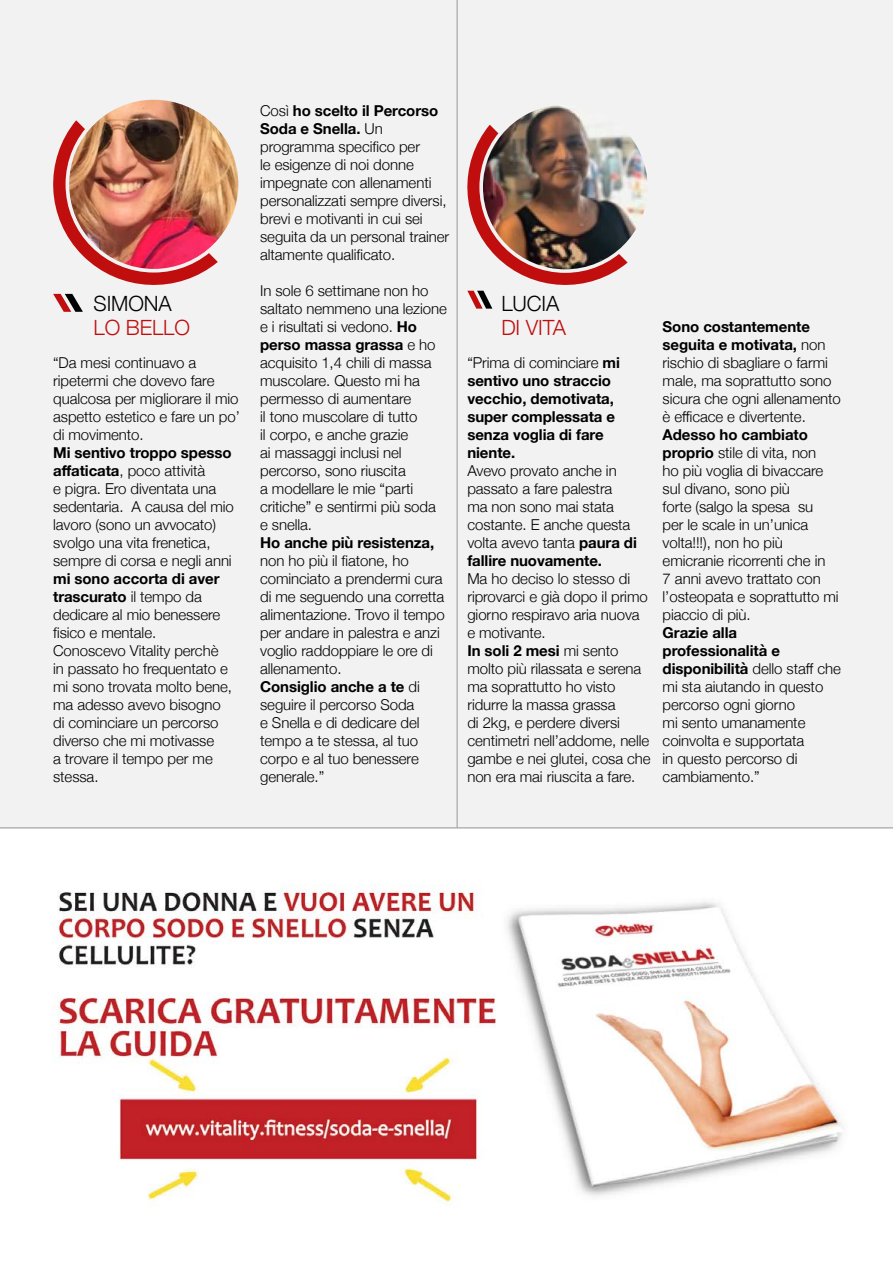
<style>
.page{position:relative;width:893px;height:1263px;background:#fff}
.page>*{position:absolute;margin:0;border:0;box-sizing:border-box;transform-origin:0 0}
.t1{font:300 21px "Helvetica Neue";letter-spacing:-.005em;color:#c00d0e}
.t2{font:300 21px "Helvetica Neue";letter-spacing:-.005em;color:#000}
.t3{font:300 15px/18px "Helvetica Neue";letter-spacing:-.005em;color:#000}
.t4{font:700 15px/18px "Helvetica Neue";letter-spacing:-.005em;color:#000}
.s1{font-weight:700}
.s2{font-weight:300}
</style>
<div class="page">
<div style="left:0;top:0;width:893px;height:828px;background:#f2f2f2"></div>
<img style="left:51px;top:885px;width:793px;height:321px">
<img style="left:67px;top:98px;width:173px;height:173px;border-radius:86px">
<img style="left:53px;top:120px;width:165px;height:192px">
<hr style="left:0;top:828px;width:893px;height:1px;background:#999">
<svg style="left:467px;top:125px;width:161px;height:184px"></svg>
<img style="left:481px;top:103px;width:168px;height:168px;border-radius:84px">
<div style="left:479px;top:101px;width:172px;height:172px;border:4px solid #f2f2f2;border-radius:50%"></div>
<hr style="left:457px;top:0;width:1px;height:828px;background:#999">
<h1 class="t2" style="left:94px;top:287px;width:80px">SIMONA</h1>
<h1 class="t1" style="left:94px;top:311px;width:98px">LO BELLO</h1>
<p class="t3" style="left:53px;top:352px;width:188px">“Da mesi continuavo a ripetermi che dovevo fare qualcosa per migliorare il mio aspetto estetico e fare un po’ di movimento.</p>
<p class="t3" style="left:53px;top:442px;width:182px"><span class="s1">Mi sentivo troppo spesso affaticata</span>, poco attività<br>e pigra. Ero diventata una sedentaria. A causa del mio lavoro (sono un avvocato) svolgo una vita frenetica, sempre di corsa e negli anni</p>
<p class="t3" style="left:53px;top:568px;width:180px"><span class="s1">mi sono accorta di aver trascurato</span> il tempo da dedicare al mio benessere fisico e mentale.<br>Conoscevo Vitality perchè in passato ho frequentato e mi sono trovata molto bene, ma adesso avevo bisogno di cominciare un percorso diverso che mi motivasse<br>a trovare il tempo per me stessa.</p>
<p class="t3" style="left:260px;top:100px;width:190px">Così <span class="s1">ho scelto il Percorso<br>Soda e Snella.</span> Un programma specifico per<br>le esigenze di noi donne impegnate con allenamenti personalizzati sempre diversi, brevi e motivanti in cui sei seguita da un personal trainer altamente qualificato.</p>
<p class="t3" style="left:260px;top:280px;width:188px">In sole 6 settimane non ho saltato nemmeno una lezione e i risultati si vedono. <span class="s1">Ho perso massa grassa</span> e ho acquisito 1,4 chili di massa muscolare. Questo mi ha permesso di aumentare<br>il tono muscolare di tutto<br>il corpo, e anche grazie<br>ai massaggi inclusi nel percorso, sono riuscita<br>a modellare le mie “parti critiche” e sentirmi più soda e snella.</p>
<p class="t4" style="left:260px;top:534px;width:176px">Ho anche più resistenza,</p>
<p class="t3" style="left:260px;top:550px;width:186px">non ho più il fiatone, ho cominciato a prendermi cura di me seguendo una corretta alimentazione. Trovo il tempo per andare in palestra e anzi voglio raddoppiare le ore di allenamento.<br><span class="s1">Consiglio anche a te</span> di seguire il percorso Soda<br>e Snella e di dedicare del tempo a te stessa, al tuo corpo e al tuo benessere generale.”</p>
<h1 class="t2" style="left:501px;top:287px;width:59px">LUCIA</h1>
<h1 class="t1" style="left:501px;top:311px;width:66px">DI VITA</h1>
<p class="t3" style="left:663px;top:316px;width:180px"><span class="s1">Sono costantemente seguita e motivata,</span> non rischio di sbagliare o farmi male, ma soprattutto sono sicura che ogni allenamento è efficace e divertente.</p>
<p class="t3" style="left:663px;top:424px;width:178px"><span class="s1">Adesso ho cambiato proprio</span> stile di vita, non<br>ho più voglia di bivaccare sul divano, sono più<br>forte (salgo la spesa su<br>per le scale in un’unica volta!!!), non ho più emicranie ricorrenti che in<br>7 anni avevo trattato con l’osteopata e soprattutto mi piaccio di più.</p>
<p class="t3" style="left:663px;top:622px;width:180px"><span class="s1">Grazie alla professionalità e disponibilità</span> dello staff che mi sta aiutando in questo percorso ogni giorno<br>mi sento umanamente coinvolta e supportata<br>in questo percorso di cambiamento.”</p>
<p class="t4" style="left:467px;top:354px;width:154px"><span class="s2">“Prima di cominciare</span> mi sentivo uno straccio vecchio, demotivata, super complessata e senza voglia di fare niente.</p>
<p class="t3" style="left:467px;top:460px;width:171px">Avevo provato anche in passato a fare palestra<br>ma non sono mai stata costante. E anche questa volta avevo tanta <span class="s1">paura di fallire nuovamente.</span></p>
<p class="t3" style="left:467px;top:568px;width:185px">Ma ho deciso lo stesso di riprovarci e già dopo il primo giorno respiravo aria nuova e motivante.<br><span class="s1">In soli 2 mesi</span> mi sento molto più rilassata e serena ma soprattutto ho visto ridurre la massa grassa<br>di 2kg, e perdere diversi centimetri nell’addome, nelle gambe e nei glutei, cosa che non era mai riuscita a fare.</p>
</div>
